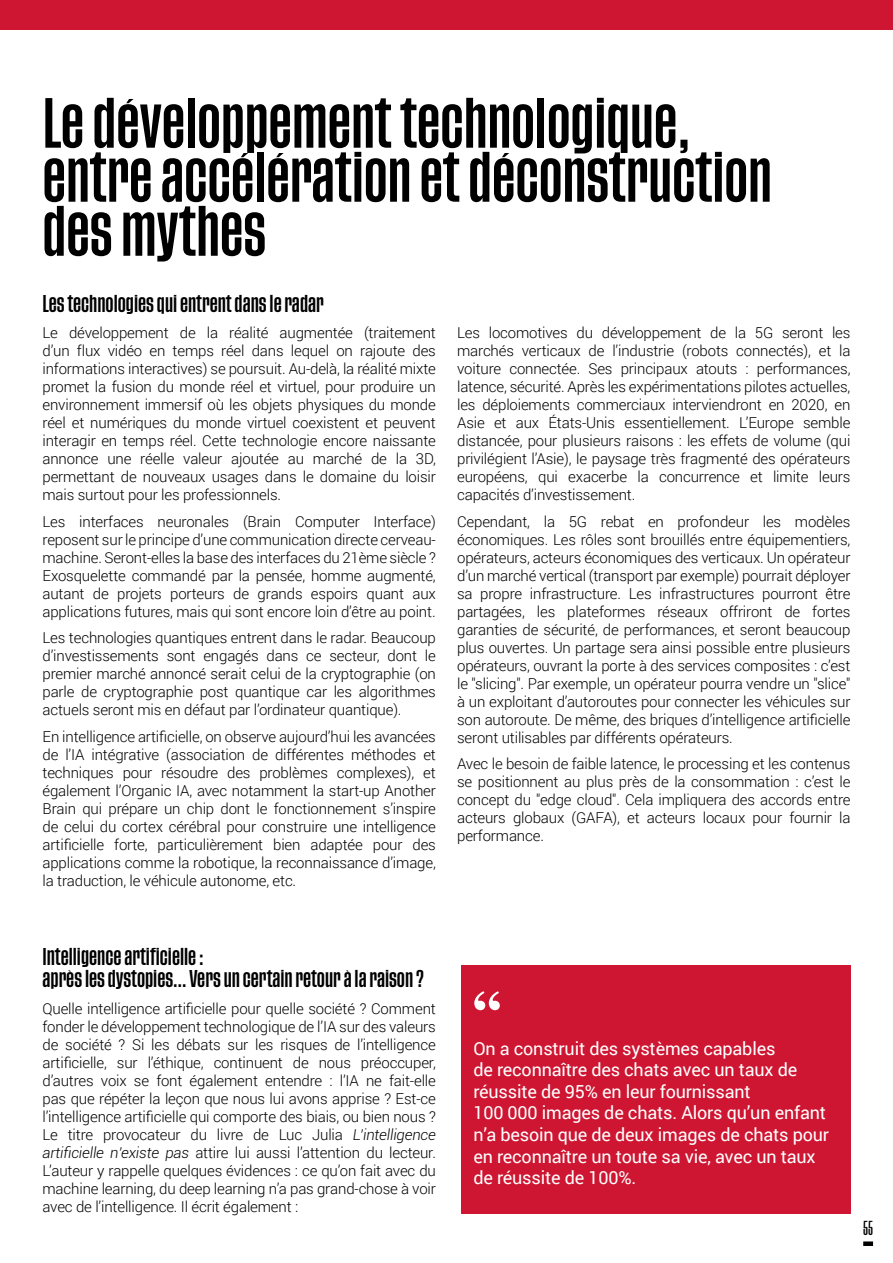
<style>
.page{position:relative;width:893px;height:1263px;background:#fff}
.page>*{position:absolute;margin:0;border:0;box-sizing:border-box;transform-origin:0 0}
.t1{font:700 57px "Century Schoolbook";color:#fff}
.t2{font:500 52.5px/54px "Tusker Grotesk 4500";color:#000}
.t3{font:18px/21.6px "Roboto";letter-spacing:-.01em;color:#fff}
.t4{font:500 18px/21.6px "Tusker Grotesk 4500";color:#000}
.t5{font:300 15px/18px "Roboto";letter-spacing:-.01em;color:#000;text-align:justify}
.t6{font:500 15px "Tusker Grotesk 3500";color:#000}
.s1{font-style:italic}
</style>
<div class="page">
<div style="left:0;top:0;width:893px;height:30px;background:#ce1531"></div>
<div style="left:863px;top:1241px;width:10px;height:5px;background:#000"></div>
<div style="left:461px;top:965px;width:389px;height:249px;background:#ce1531"></div>
<h2 class="t2" style="left:43px;top:99px;width:731px">Le développement technologique, entre accélération et déconstruction des mythes</h2>
<p class="t4" style="left:43px;top:293px;width:283px">Les technologies qui entrent dans le radar</p>
<p class="t5" style="left:43px;top:323px;width:395px">Le développement de la réalité augmentée (traitement d’un flux vidéo en temps réel dans lequel on rajoute des informations interactives) se poursuit. Au-delà, la réalité mixte promet la fusion du monde réel et virtuel, pour produire un environnement immersif où les objets physiques du monde réel et numériques du monde virtuel coexistent et peuvent interagir en temps réel. Cette technologie encore naissante annonce une réelle valeur ajoutée au marché de la 3D, permettant de nouveaux usages dans le domaine du loisir mais surtout pour les professionnels.</p>
<p class="t5" style="left:43px;top:512px;width:395px">Les interfaces neuronales (Brain Computer Interface) reposent sur le principe d’une communication directe cerveau&shy;machine. Seront-elles la base des interfaces du 21ème siècle ?<br>Exosquelette commandé par la pensée, homme augmenté, autant de projets porteurs de grands espoirs quant aux applications futures, mais qui sont encore loin d’être au point.</p>
<p class="t5" style="left:43px;top:628px;width:395px">Les technologies quantiques entrent dans le radar. Beaucoup d’investissements sont engagés dans ce secteur, dont le premier marché annoncé serait celui de la cryptographie (on parle de cryptographie post quantique car les algorithmes actuels seront mis en défaut par l’ordinateur quantique).</p>
<p class="t5" style="left:43px;top:727px;width:395px">En intelligence artificielle, on observe aujourd’hui les avancées de l’IA intégrative (association de différentes méthodes et techniques pour résoudre des problèmes complexes), et également l’Organic IA, avec notamment la start-up Another Brain qui prépare un chip dont le fonctionnement s’inspire de celui du cortex cérébral pour construire une intelligence artificielle forte, particulièrement bien adaptée pour des applications comme la robotique, la reconnaissance d’image, la traduction, le véhicule autonome, etc.</p>
<p class="t5" style="left:457px;top:323px;width:395px">Les locomotives du développement de la 5G seront les marchés verticaux de l’industrie (robots connectés), et la voiture connectée. Ses principaux atouts : performances, latence, sécurité. Après les expérimentations pilotes actuelles, les déploiements commerciaux interviendront en 2020, en Asie et aux États-Unis essentiellement. L’Europe semble distancée, pour plusieurs raisons : les effets de volume (qui privilégient l’Asie), le paysage très fragmenté des opérateurs européens, qui exacerbe la concurrence et limite leurs capacités d’investissement.</p>
<p class="t5" style="left:457px;top:512px;width:395px">Cependant, la 5G rebat en profondeur les modèles économiques. Les rôles sont brouillés entre équipementiers, opérateurs, acteurs économiques des verticaux. Un opérateur d’un marché vertical (transport par exemple) pourrait déployer sa propre infrastructure. Les infrastructures pourront être partagées, les plateformes réseaux offriront de fortes garanties de sécurité, de performances, et seront beaucoup plus ouvertes. Un partage sera ainsi possible entre plusieurs opérateurs, ouvrant la porte à des services composites : c’est le "slicing". Par exemple, un opérateur pourra vendre un "slice" à un exploitant d’autoroutes pour connecter les véhicules sur son autoroute. De même, des briques d’intelligence artificielle seront utilisables par différents opérateurs.</p>
<p class="t5" style="left:457px;top:754px;width:395px">Avec le besoin de faible latence, le processing et les contenus se positionnent au plus près de la consommation : c’est le concept du "edge cloud". Cela impliquera des accords entre acteurs globaux (GAFA), et acteurs locaux pour fournir la performance.</p>
<p class="t4" style="left:43px;top:947px;width:383px">Intelligence artificielle :<br>après les dystopies… Vers un certain retour à la raison ?</p>
<p class="t5" style="left:43px;top:999px;width:395px">Quelle intelligence artificielle pour quelle société ? Comment fonder le développement technologique de l’IA sur des valeurs de société ? Si les débats sur les risques de l’intelligence artificielle, sur l’éthique, continuent de nous préoccuper, d’autres voix se font également entendre : l’IA ne fait-elle pas que répéter la leçon que nous lui avons apprise ? Est-ce l’intelligence artificielle qui comporte des biais, ou bien nous ?<br>Le titre provocateur du livre de Luc Julia <span class="s1">L’intelligence artificielle n’existe pas</span> attire lui aussi l’attention du lecteur.<br>L’auteur y rappelle quelques évidences : ce qu’on fait avec du machine learning, du deep learning n’a pas grand-chose à voir avec de l’intelligence. Il écrit également :</p>
<h1 class="t1" style="left:473px;top:968px;width:29px">“</h1>
<p class="t3" style="left:473px;top:1037px;width:357px">On a construit des systèmes capables<br>de reconnaître des chats avec un taux de réussite de 95% en leur fournissant<br>100 000 images de chats. Alors qu’un enfant n’a besoin que de deux images de chats pour en reconnaître un toute sa vie, avec un taux de réussite de 100%.</p>
<p class="t6" style="left:863px;top:1219px;width:11px">55</p>
</div>
